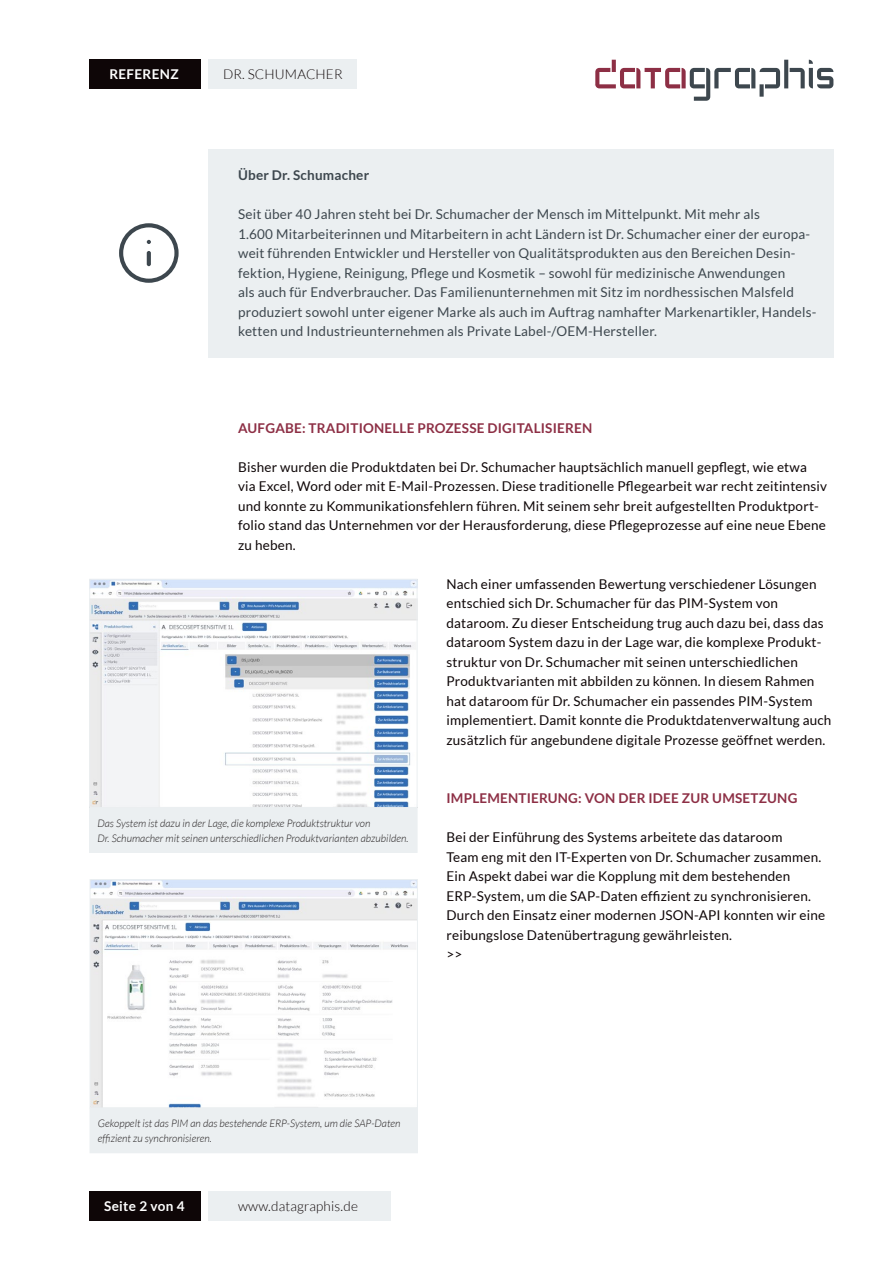
<style>
.page{position:relative;width:893px;height:1263px;background:#fff}
.page>*{position:absolute;margin:0;border:0;box-sizing:border-box;transform-origin:0 0}
.t1{font:13.5px/19.5px "Lato";letter-spacing:.015em;color:#0e0607}
.t2{font:13.5px/19.5px "Lato";letter-spacing:.015em;color:#3d474e}
.t3{font:700 13.5px "Lato";letter-spacing:.015em;color:#8d2f45}
.t4{font:300 13.5px "Lato";letter-spacing:.015em;color:#0e0607}
.t5{font:700 13.5px "Lato";letter-spacing:.025em;color:#fff}
.t6{font:700 13.5px "Lato";letter-spacing:.015em;color:#3d474e}
.t7{font:italic 300 10.5px/15px "Lato";color:#231f20}
</style>
<div class="page">
<div style="left:208px;top:1191px;width:183px;height:29px;background:#ebeff1"></div>
<div style="left:89px;top:1191px;width:112px;height:29px;background:#0e0607"></div>
<svg style="left:595px;top:60px;width:238px;height:41px"></svg>
<svg style="left:119px;top:223px;width:60px;height:60px"></svg>
<div style="left:208px;top:149px;width:625px;height:208px;background:#ebeff1"></div>
<div style="left:208px;top:60px;width:149px;height:29px;background:#ebeff1"></div>
<div style="left:89px;top:60px;width:112px;height:29px;background:#0e0607"></div>
<div style="left:90px;top:808px;width:327px;height:44px;background:#ebeff1"></div>
<div style="left:89px;top:807px;width:328px;height:46px;border:1px solid #ebeff1"></div>
<img style="left:91px;top:581px;width:324px;height:225px">
<div style="left:89px;top:579px;width:328px;height:229px;border:1px solid #ebeff1"></div>
<div style="left:90px;top:1108px;width:327px;height:45px;background:#ebeff1"></div>
<img style="left:92px;top:881px;width:324px;height:225px">
<div style="left:90px;top:879px;width:328px;height:229px;border:1px solid #ebeff1"></div>
<p class="t5" style="left:109px;top:67px;width:71px">REFERENZ</p>
<p class="t4" style="left:223px;top:67px;width:121px">DR. SCHUMACHER</p>
<p class="t6" style="left:238px;top:168px;width:133px">Über Dr. Schumacher</p>
<p class="t2" style="left:238px;top:205px;width:580px">Seit über 40 Jahren steht bei Dr. Schumacher der Mensch im Mittelpunkt. Mit mehr als<br>1.600 Mitarbeiterinnen und Mitarbeitern in acht Ländern ist Dr. Schumacher einer der europa&shy;weit führenden Entwickler und Hersteller von Qualitätsprodukten aus den Bereichen Desin&shy;fektion, Hygiene, Reinigung, Pflege und Kosmetik – sowohl für medizinische Anwendungen<br>als auch für Endverbraucher. Das Familienunternehmen mit Sitz im nordhessischen Malsfeld produziert sowohl unter eigener Marke als auch im Auftrag namhafter Markenartikler, Handels&shy;ketten und Industrieunternehmen als Private Label-/OEM-Hersteller.</p>
<p class="t3" style="left:238px;top:420px;width:356px">AUFGABE: TRADITIONELLE PROZESSE DIGITALISIEREN</p>
<p class="t1" style="left:238px;top:457px;width:591px">Bisher wurden die Produktdaten bei Dr. Schumacher hauptsächlich manuell gepflegt, wie etwa via Excel, Word oder mit E-Mail-Prozessen. Diese traditionelle Pflegearbeit war recht zeitintensiv und konnte zu Kommunikationsfehlern führen. Mit seinem sehr breit aufgestellten Produktport&shy;folio stand das Unternehmen vor der Herausforderung, diese Pflegeprozesse auf eine neue Ebene zu heben.</p>
<p class="t1" style="left:446px;top:574px;width:386px">Nach einer umfassenden Bewertung verschiedener Lösungen entschied sich Dr. Schumacher für das PIM-System von dataroom. Zu dieser Entscheidung trug auch dazu bei, dass das dataroom System dazu in der Lage war, die komplexe Produkt&shy;struktur von Dr. Schumacher mit seinen unterschiedlichen Produktvarianten mit abbilden zu können. In diesem Rahmen hat dataroom für Dr. Schumacher ein passendes PIM-System implementiert. Damit konnte die Produktdatenverwaltung auch zusätzlich für angebundene digitale Prozesse geöffnet werden.</p>
<p class="t7" style="left:97px;top:816px;width:313px">Das System ist dazu in der Lage, die komplexe Produktstruktur von<br>Dr. Schumacher mit seinen unterschiedlichen Produktvarianten abzubilden.</p>
<p class="t3" style="left:446px;top:790px;width:352px">IMPLEMENTIERUNG: VON DER IDEE ZUR UMSETZUNG</p>
<p class="t1" style="left:446px;top:827px;width:380px">Bei der Einführung des Systems arbeitete das dataroom<br>Team eng mit den IT-Experten von Dr. Schumacher zusammen.<br>Ein Aspekt dabei war die Kopplung mit dem bestehenden ERP-System, um die SAP-Daten effizient zu synchronisieren.<br>Durch den Einsatz einer modernen JSON-API konnten wir eine reibungslose Datenübertragung gewährleisten.<br>&gt;&gt;</p>
<p class="t7" style="left:98px;top:1116px;width:304px">Gekoppelt ist das PIM an das bestehende ERP-System, um die SAP-Daten effizient zu synchronisieren.</p>
<p class="t5" style="left:104px;top:1198px;width:82px">Seite 2 von 4</p>
<p class="t4" style="left:238px;top:1198px;width:121px">www.datagraphis.de</p>
</div>
